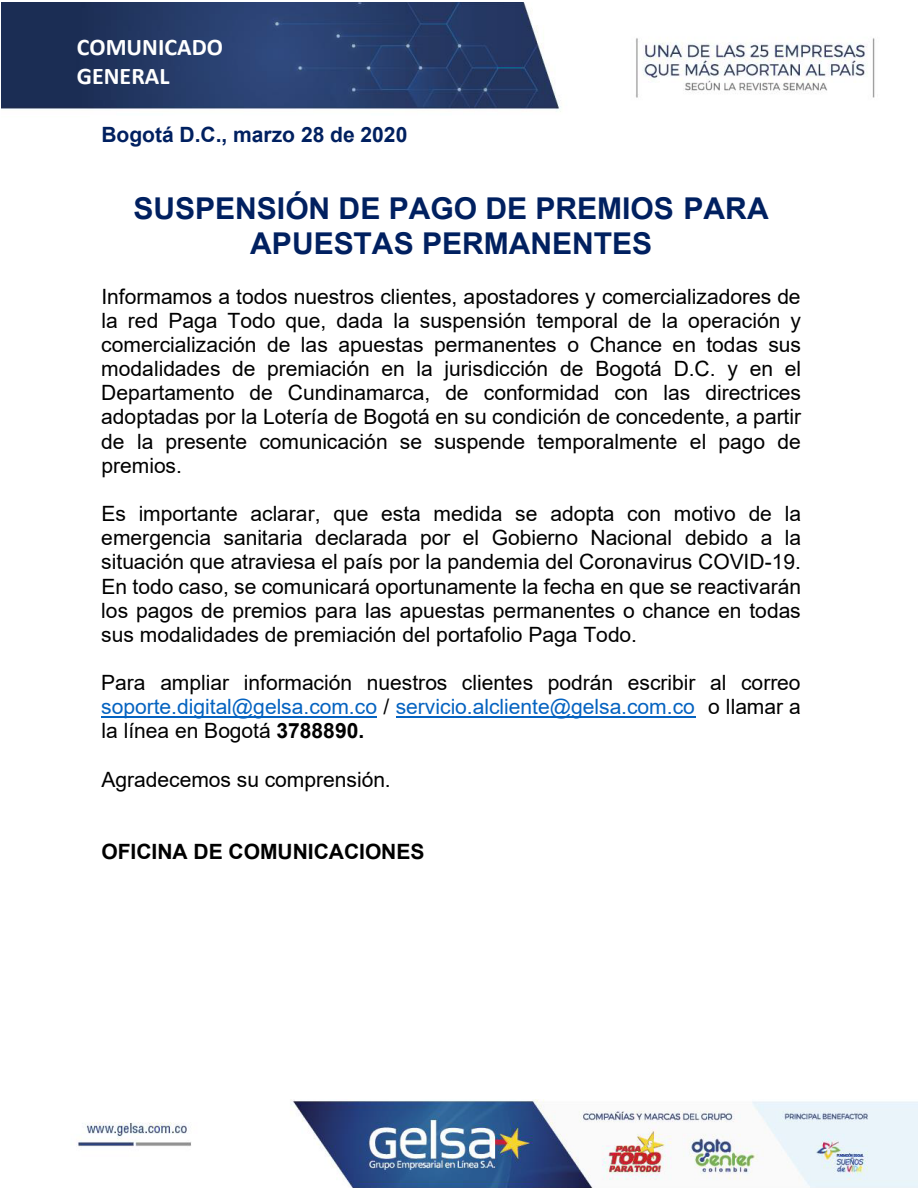
<style>
.page{position:relative;width:918px;height:1188px;background:#fff}
.page>*{position:absolute;margin:0;border:0;box-sizing:border-box;transform-origin:0 0}
.t1{font:700 30px/34.5px "Arial";color:#002060;text-align:center}
.t2{font:700 24px/29.4px "Calibri";color:#fff}
.t3{font:21px/24.2px "Arial";color:#000;text-align:justify}
.t4{font:700 21px "Arial";color:#002060}
.t5{font:700 21px "Arial";color:#000}
.s1{color:#0563c1}
.s2{font-weight:700}
</style>
<div class="page">
<img style="left:2px;top:2px;width:916px;height:1186px">
<div style="left:90px;top:116px;width:722px;height:964px;background:#fff"></div>
<hr style="left:101px;top:717px;width:276px;height:1px;background:#0563c1">
<hr style="left:396px;top:717px;width:299px;height:1px;background:#0563c1">
<p class="t2" style="left:77px;top:32px;width:148px">COMUNICADO<br>GENERAL</p>
<p class="t4" style="left:101px;top:120px;width:308px">Bogotá D.C., marzo 28 de 2020</p>
<h1 class="t1" style="left:133px;top:192px;width:637px">SUSPENSIÓN DE PAGO DE PREMIOS PARA<br>APUESTAS PERMANENTES</h1>
<p class="t3" style="left:101px;top:284px;width:701px">Informamos a todos nuestros clientes, apostadores y comercializadores de la red Paga Todo que, dada la suspensión temporal de la operación y comercialización de las apuestas permanentes o Chance en todas sus modalidades de premiación en la jurisdicción de Bogotá D.C. y en el Departamento de Cundinamarca, de conformidad con las directrices adoptadas por la Lotería de Bogotá en su condición de concedente, a partir de la presente comunicación se suspende temporalmente el pago de premios.</p>
<p class="t3" style="left:101px;top:502px;width:701px">Es importante aclarar, que esta medida se adopta con motivo de la emergencia sanitaria declarada por el Gobierno Nacional debido a la situación que atraviesa el país por la pandemia del Coronavirus COVID-19.<br>En todo caso, se comunicará oportunamente la fecha en que se reactivarán los pagos de premios para las apuestas permanentes o chance en todas sus modalidades de premiación del portafolio Paga Todo.</p>
<p class="t3" style="left:101px;top:671px;width:701px">Para ampliar información nuestros clientes podrán escribir al correo <span class="s1">soporte.digital@gelsa.com.co</span> / <span class="s1">servicio.alcliente@gelsa.com.co</span> o llamar a la línea en Bogotá <span class="s2">3788890.</span></p>
<p class="t3" style="left:101px;top:767px;width:291px">Agradecemos su comprensión.</p>
<p class="t5" style="left:101px;top:837px;width:325px">OFICINA DE COMUNICACIONES</p>
</div>
